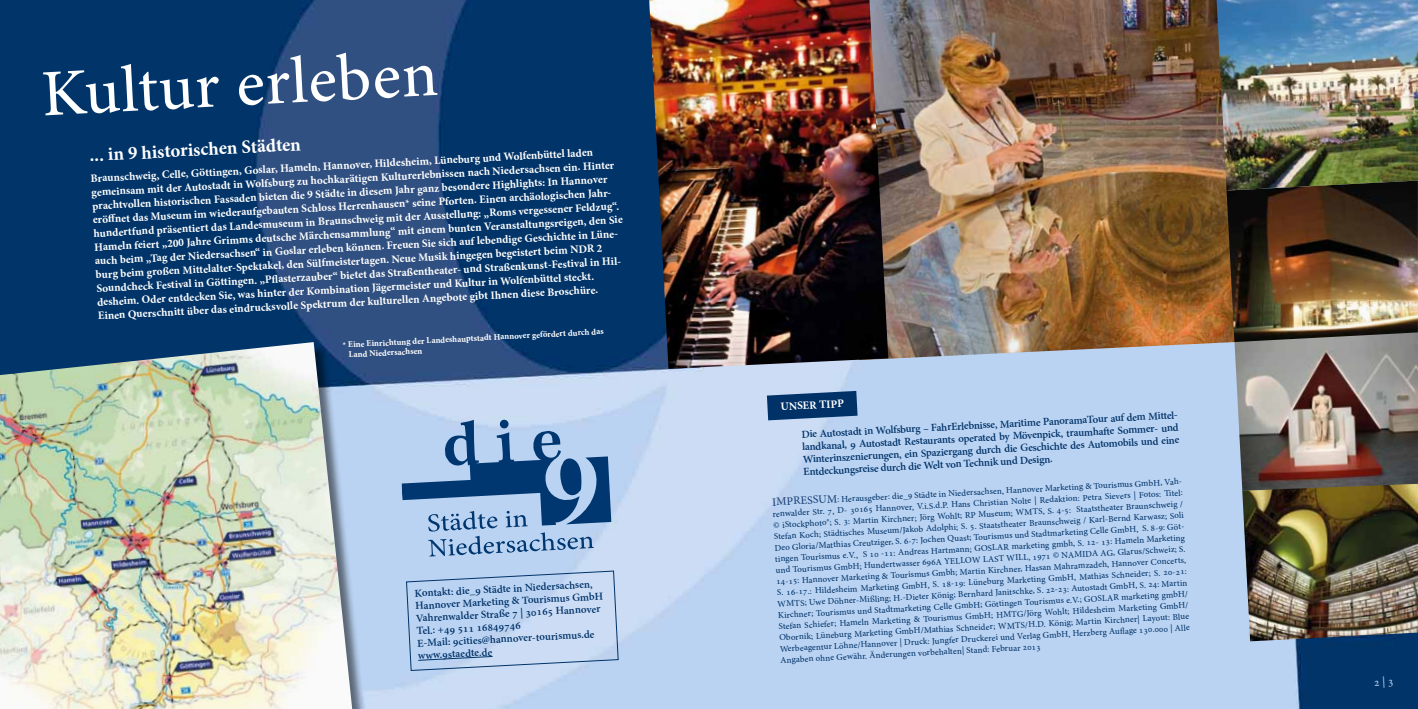
<style>
.page{position:relative;width:1418px;height:709px;background:#fff}
.page>*{position:absolute;margin:0;border:0;box-sizing:border-box;transform-origin:0 0}
.t1{font:65px "Adobe Hebrew";color:#fff}
.t2{font:700 18.75px "Minion Pro";color:#fff}
.t3{font:700 11.25px/13.8px "Minion Pro";color:#fff}
.t4{font:700 10.62px/12.5px "Adobe Hebrew";color:#003268}
.t5{font:8.75px/11.2px "Adobe Hebrew";color:#003268;text-align:justify}
.t6{font:700 8.75px/10px "Minion Pro";color:#fff}
.s1{font-family:"Adobe Hebrew";font-size:10.62px;color:#003268}
.s2{font-size:11.25px;color:#193f74}
.s3{color:#193f74}
</style>
<div class="page">
<img style="left:0;top:0;width:1417px;height:709px">
<img style="left:1242px;top:490px;width:175px;height:151px">
<img style="left:1234px;top:342px;width:183px;height:148px">
<svg style="left:406px;top:570px;width:213px;height:101px;background:#bbd1ee"></svg>
<img style="left:888px;top:0;width:347px;height:360px">
<img style="left:649px;top:0;width:239px;height:369px">
<img style="left:1216px;top:0;width:201px;height:191px">
<img style="left:1226px;top:181px;width:191px;height:161px">
<div style="left:0;top:343px;width:368px;height:366px;background:#000;opacity:.51"></div>
<img style="left:0;top:342px;width:352px;height:367px">
<svg style="left:401px;top:419px;width:210px;height:137px;background:#7fa1c8"></svg>
<svg style="left:767px;top:391px;width:90px;height:29px;background:#1d4b7d"></svg>
<svg style="left:1374px;top:676px;width:18px;height:12px"></svg>
<h1 class="t1" style="left:39px;top:55px;width:398px;rotate:-3deg">Kultur erleben</h1>
<h2 class="t2" style="left:89px;top:142px;width:213px;rotate:-3deg">... in 9 historischen Städten</h2>
<p class="t3" style="left:90px;top:171px;width:530px;rotate:-3deg">Braunschweig, Celle, Göttingen, Goslar, Hameln, Hannover, Hildesheim, Lüneburg und Wolfenbüttel laden gemeinsam mit der Autostadt in Wolfsburg zu hochkarätigen Kulturerlebnissen nach Niedersachsen ein. Hinter prachtvollen historischen Fassaden bieten die 9 Städte in diesem Jahr ganz besondere Highlights: In Hannover eröff net das Museum im wiederaufgebauten Schloss Herrenhausen* seine Pforten. Einen archäologischen Jahr&shy;hundertfund präsentiert das Landesmuseum in Braunschweig mit der Ausstellung: „Roms vergessener Feldzug“.<br>Hameln feiert „200 Jahre Grimms deutsche Märchensammlung“ mit einem bunten Veranstaltungsreigen, den Sie auch beim „Tag der Niedersachsen“ in Goslar erleben können. Freuen Sie sich auf lebendige Geschichte in Lüne&shy;burg beim großen Mittelalter-Spektakel, den Sülfmeistertagen. Neue Musik hingegen begeistert beim NDR 2<br>Soundcheck Festival in Göttingen. „Pfl asterzauber“ bietet das Straßentheater- und Straßenkunst-Festival in Hil&shy;desheim. Oder entdecken Sie, was hinter der Kombination Jägermeister und Kultur in Wolfenbüttel steckt.<br>Einen Querschnitt über das eindrucksvolle Spektrum der kulturellen Angebote gibt Ihnen diese Broschüre.</p>
<p class="t6" style="left:348px;top:339px;width:257px;text-indent:-5px;rotate:-3deg">* Eine Einrichtung der Landeshauptstadt Hannover gefördert durch das<br>Land Niedersachsen</p>
<p class="t4" style="left:414px;top:587px;width:190px;rotate:-3deg">Kontakt: die_9 Städte in Niedersachsen, Hannover Marketing &amp; Tourismus GmbH Vahrenwalder Straße 7 | 30165 Hannover Tel.: +49 511 16849746<br>E-Mail: 9cities@hannover-tourismus.de www.9staedte.de</p>
<p class="t3" style="left:774px;top:400px;width:71px;rotate:-3deg"><span class="s1">P</span>UNSER TIPP</p>
<p class="t4" style="left:801px;top:428px;width:378px;text-align:justify;rotate:-3deg">Die Autostadt in Wolfsburg – FahrErlebnisse, Maritime PanoramaTour auf dem Mittel&shy;landkanal, 9 Autostadt Restaurants operated by Mövenpick, traumhaft e Sommer- und Winterinszenierungen, ein Spaziergang durch die Geschichte des Automobils und eine Entdeckungsreise durch die Welt von Technik und Design.</p>
<p class="t5" style="left:772px;top:497px;width:412px;rotate:-3deg"><span class="s2">IMPRESSUM</span><span class="s3">:</span> Herausgeber: die_9 Städte in Niedersachsen, Hannover Marketing &amp; Tourismus GmbH, Vah&shy;renwalder Str. 7, D- 30165 Hannover, V.i.S.d.P. Hans Christian Nolte | Redaktion: Petra Sievers | Fotos: Titel: © iStockphoto®; S. 3: Martin Kirchner; Jörg Wohlt; RP Museum; WMTS, S. 4-5: Staatstheater Braunschweig / Stefan Koch; Städtisches Museum/Jakob Adolphi; S. 5. Staatstheater Braunschweig / Karl-Bernd Karwasz; Soli Deo Gloria/Matthias Creutziger, S. 6-7: Jochen Quast; Tourismus und Stadtmarketing Celle GmbH, S. 8-9: Göt&shy;tingen Tourismus e.V., S 10 -11: Andreas Hartmann; GOSLAR marketing gmbh, S. 12- 13: Hameln Marketing und Tourismus GmbH; Hundertwasser 696A YELLOW LAST WILL, 1971 © NAMIDA AG, Glarus/Schweiz; S.<br>14-15: Hannover Marketing &amp; Tourismus Gmbh; Martin Kirchner, Hassan Mahramzadeh, Hannover Concerts, S. 16-17.: Hildesheim Marketing GmbH, S. 18-19: Lüneburg Marketing GmbH, Mathias Schneider; S. 20-21:<br>WMTS; Uwe Döhner-Mißling; H.-Dieter König; Bernhard Janitschke, S. 22-23: Autostadt GmbH, S. 24: Martin Kirchner; Tourismus und Stadtmarketing Celle GmbH; Göttingen Tourismus e.V.; GOSLAR marketing gmbH/ Stefan Schiefer; Hameln Marketing &amp; Tourismus GmbH; HMTG/Jörg Wohlt; Hildesheim Marketing GmbH/ Obornik; Lüneburg Marketing GmbH/Mathias Schneider; WMTS/H.D. König; Martin Kirchner| Layout: Blue Werbeagentur Löhne/Hannover | Druck: Jungfer Druckerei und Verlag GmbH, Herzberg Aufl age 130.000 | Alle Angaben ohne Gewähr. Änderungen vorbehalten| Stand: Februar 2013</p>
</div>
